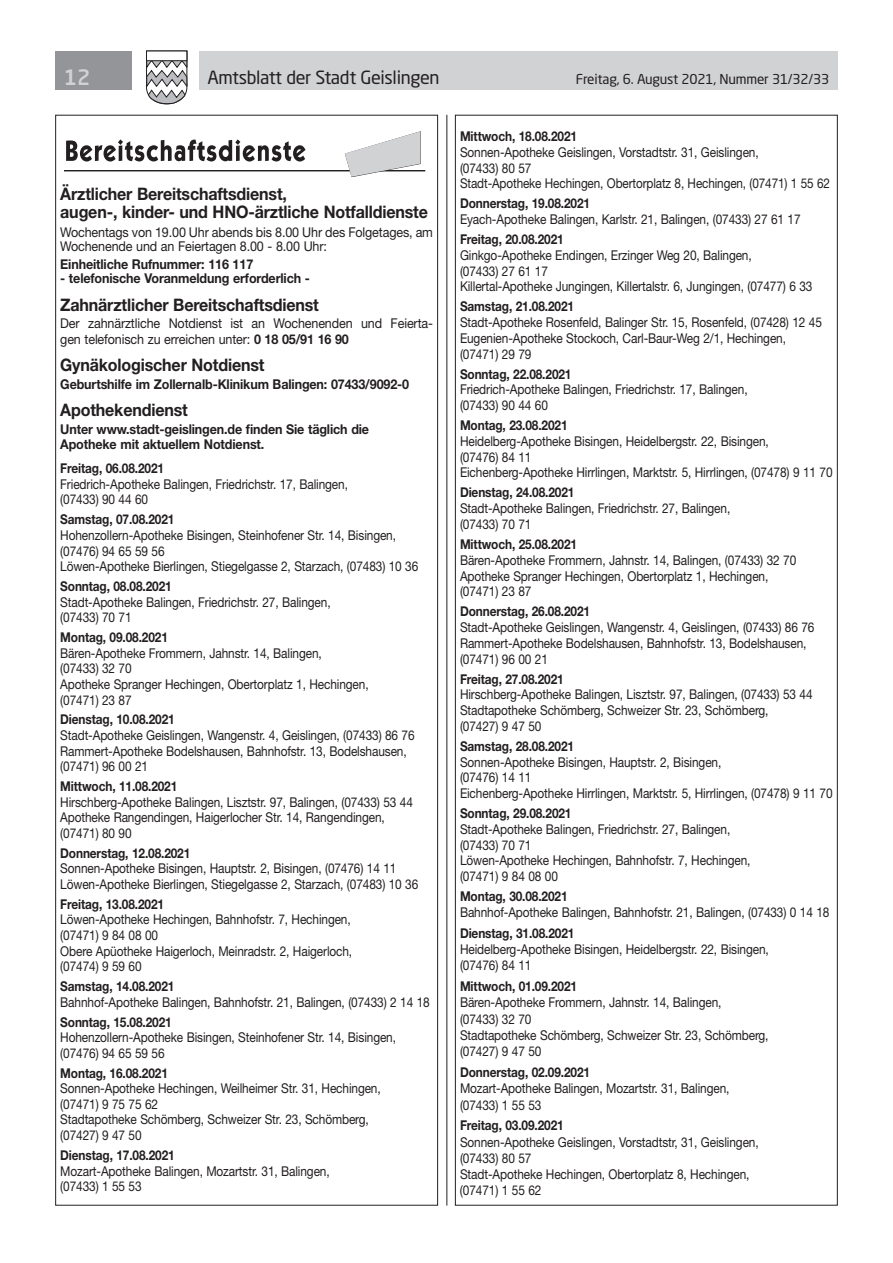
<style>
.page{position:relative;width:893px;height:1263px;background:#fff}
.page>*{position:absolute;margin:0;border:0;box-sizing:border-box;transform-origin:0 0}
.t1{font:500 21px "Neo Sans Std";color:#d1d2d4}
.t2{font:18px "Neo Sans Std";letter-spacing:-.02em;color:#231f20}
.t3{font:700 17.25px/18.6px "Helvetica Neue LT Std";letter-spacing:-.01em;color:#231f20;scale:.93 1}
.t4{font:13.5px/15.8px "Helvetica Neue LT Std";letter-spacing:-.01em;color:#231f20;scale:.88 1}
.t5{font:700 13.5px "Helvetica Neue LT Std";letter-spacing:-.01em;color:#231f20;scale:.88 1}
.t6{font:700 13.5px/15.6px "Helvetica Neue LT Std";letter-spacing:-.01em;color:#231f20;scale:.93 1}
.t7{font:13.5px/14.1px "Helvetica Neue LT Std";letter-spacing:-.01em;color:#231f20;scale:.93 1}
.t8{font:13.5px "Neo Sans Std";letter-spacing:-.015em;color:#231f20}
.s1{font-weight:700}
</style>
<div class="page">
<div style="left:199px;top:51px;width:639px;height:38px;background:#d1d2d4"></div>
<div style="left:55px;top:51px;width:77px;height:38px;background:#939598"></div>
<svg style="left:146px;top:50px;width:42px;height:55px"></svg>
<div style="left:146px;top:51px;width:41px;height:10px;background:#fff;border:1px solid #231f20"></div>
<hr style="left:446px;top:115px;width:1px;height:1090px;background:#231f20">
<hr style="left:64px;top:170px;width:361px;height:1px;background:#231f20">
<svg style="left:345px;top:131px;width:76px;height:46px"></svg>
<svg style="left:66px;top:139px;width:240px;height:22px"></svg>
<h1 class="t1" style="left:64px;top:64px;width:28px">12</h1>
<h2 class="t2" style="left:207px;top:66px;width:234px">Amtsblatt der Stadt Geislingen</h2>
<p class="t8" style="left:576px;top:71px;width:255px">Freitag, 6. August 2021, Nummer 31/32/33</p>
<p class="t3" style="left:60px;top:184px;width:397px">Ärztlicher Bereitschaftsdienst,<br>augen-, kinder- und HNO-ärztliche Notfalldienste</p>
<p class="t7" style="left:60px;top:225px;width:402px">Wochentags von 19.00 Uhr abends bis 8.00 Uhr des Folgetages, am<br>Wochenende und an Feiertagen 8.00 - 8.00 Uhr:</p>
<p class="t6" style="left:60px;top:256px;width:209px">Einheitliche Rufnummer: 116 117</p>
<p class="t6" style="left:60px;top:270px;width:270px">- telefonische Voranmeldung erforderlich -</p>
<p class="t3" style="left:60px;top:295px;width:280px">Zahnärztlicher Bereitschaftsdienst</p>
<p class="t7" style="left:60px;top:315px;width:402px;line-height:15.6px">Der zahnärztliche Notdienst ist an Wochenenden und Feierta&shy;gen telefonisch zu erreichen unter: <span class="s1">0 18 05/91 16 90</span></p>
<p class="t3" style="left:60px;top:355px;width:221px">Gynäkologischer Notdienst</p>
<p class="t6" style="left:60px;top:376px;width:377px">Geburtshilfe im Zollernalb-Klinikum Balingen: 07433/9092-0</p>
<p class="t3" style="left:60px;top:400px;width:139px">Apothekendienst</p>
<p class="t6" style="left:60px;top:421px;width:334px">Unter www.stadt-geislingen.de finden Sie täglich die<br>Apotheke mit aktuellem Notdienst.</p>
<p class="t5" style="left:60px;top:460px;width:120px">Freitag, 06.08.2021</p>
<p class="t4" style="left:60px;top:476px;width:328px">Friedrich-Apotheke Balingen, Friedrichstr. 17, Balingen, (07433) 90 44 60</p>
<p class="t5" style="left:60px;top:511px;width:131px">Samstag, 07.08.2021</p>
<p class="t4" style="left:60px;top:527px;width:408px">Hohenzollern-Apotheke Bisingen, Steinhofener Str. 14, Bisingen, (07476) 94 65 59 56<br>Löwen-Apotheke Bierlingen, Stiegelgasse 2, Starzach, (07483) 10 36</p>
<p class="t5" style="left:60px;top:578px;width:128px">Sonntag, 08.08.2021</p>
<p class="t4" style="left:60px;top:594px;width:309px">Stadt-Apotheke Balingen, Friedrichstr. 27, Balingen, (07433) 70 71</p>
<p class="t5" style="left:60px;top:629px;width:124px">Montag, 09.08.2021</p>
<p class="t4" style="left:60px;top:645px;width:352px">Bären-Apotheke Frommern, Jahnstr. 14, Balingen,<br>(07433) 32 70<br>Apotheke Spranger Hechingen, Obertorplatz 1, Hechingen, (07471) 23 87</p>
<p class="t5" style="left:60px;top:711px;width:132px">Dienstag, 10.08.2021</p>
<p class="t4" style="left:60px;top:727px;width:404px">Stadt-Apotheke Geislingen, Wangenstr. 4, Geislingen, (07433) 86 76<br>Rammert-Apotheke Bodelshausen, Bahnhofstr. 13, Bodelshausen, (07471) 96 00 21</p>
<p class="t5" style="left:60px;top:778px;width:135px">Mittwoch, 11.08.2021</p>
<p class="t4" style="left:60px;top:794px;width:402px">Hirschberg-Apotheke Balingen, Lisztstr. 97, Balingen, (07433) 53 44<br>Apotheke Rangendingen, Haigerlocher Str. 14, Rangendingen, (07471) 80 90</p>
<p class="t5" style="left:60px;top:844px;width:149px">Donnerstag, 12.08.2021</p>
<p class="t4" style="left:60px;top:860px;width:408px">Sonnen-Apotheke Bisingen, Hauptstr. 2, Bisingen, (07476) 14 11<br>Löwen-Apotheke Bierlingen, Stiegelgasse 2, Starzach, (07483) 10 36</p>
<p class="t5" style="left:60px;top:896px;width:120px">Freitag, 13.08.2021</p>
<p class="t4" style="left:60px;top:912px;width:333px">Löwen-Apotheke Hechingen, Bahnhofstr. 7, Hechingen, (07471) 9 84 08 00<br>Obere Apüotheke Haigerloch, Meinradstr. 2, Haigerloch, (07474) 9 59 60</p>
<p class="t5" style="left:60px;top:978px;width:131px">Samstag, 14.08.2021</p>
<p class="t4" style="left:60px;top:994px;width:421px">Bahnhof-Apotheke Balingen, Bahnhofstr. 21, Balingen, (07433) 2 14 18</p>
<p class="t5" style="left:60px;top:1013px;width:128px">Sonntag, 15.08.2021</p>
<p class="t4" style="left:60px;top:1029px;width:383px">Hohenzollern-Apotheke Bisingen, Steinhofener Str. 14, Bisingen, (07476) 94 65 59 56</p>
<p class="t5" style="left:60px;top:1064px;width:124px">Montag, 16.08.2021</p>
<p class="t4" style="left:60px;top:1080px;width:366px">Sonnen-Apotheke Hechingen, Weilheimer Str. 31, Hechingen, (07471) 9 75 75 62<br>Stadtapotheke Schömberg, Schweizer Str. 23, Schömberg, (07427) 9 47 50</p>
<p class="t5" style="left:60px;top:1147px;width:132px">Dienstag, 17.08.2021</p>
<p class="t4" style="left:60px;top:1163px;width:308px">Mozart-Apotheke Balingen, Mozartstr. 31, Balingen, (07433) 1 55 53</p>
<p class="t5" style="left:460px;top:128px;width:135px">Mittwoch, 18.08.2021</p>
<p class="t4" style="left:460px;top:144px;width:422px">Sonnen-Apotheke Geislingen, Vorstadtstr. 31, Geislingen,<br>(07433) 80 57<br>Stadt-Apotheke Hechingen, Obertorplatz 8, Hechingen, (07471) 1 55 62</p>
<p class="t5" style="left:460px;top:195px;width:149px">Donnerstag, 19.08.2021</p>
<p class="t4" style="left:460px;top:211px;width:389px">Eyach-Apotheke Balingen, Karlstr. 21, Balingen, (07433) 27 61 17</p>
<p class="t5" style="left:460px;top:231px;width:120px">Freitag, 20.08.2021</p>
<p class="t4" style="left:460px;top:247px;width:402px">Ginkgo-Apotheke Endingen, Erzinger Weg 20, Balingen,<br>(07433) 27 61 17<br>Killertal-Apotheke Jungingen, Killertalstr. 6, Jungingen, (07477) 6 33</p>
<p class="t5" style="left:460px;top:298px;width:131px">Samstag, 21.08.2021</p>
<p class="t4" style="left:460px;top:314px;width:413px">Stadt-Apotheke Rosenfeld, Balinger Str. 15, Rosenfeld, (07428) 12 45<br>Eugenien-Apotheke Stockoch, Carl-Baur-Weg 2/1, Hechingen, (07471) 29 79</p>
<p class="t5" style="left:460px;top:365px;width:128px">Sonntag, 22.08.2021</p>
<p class="t4" style="left:460px;top:382px;width:328px">Friedrich-Apotheke Balingen, Friedrichstr. 17, Balingen, (07433) 90 44 60</p>
<p class="t5" style="left:460px;top:417px;width:124px">Montag, 23.08.2021</p>
<p class="t4" style="left:460px;top:433px;width:425px">Heidelberg-Apotheke Bisingen, Heidelbergstr. 22, Bisingen,<br>(07476) 84 11<br>Eichenberg-Apotheke Hirrlingen, Marktstr. 5, Hirrlingen, (07478) 9 11 70</p>
<p class="t5" style="left:460px;top:484px;width:132px">Dienstag, 24.08.2021</p>
<p class="t4" style="left:460px;top:500px;width:309px">Stadt-Apotheke Balingen, Friedrichstr. 27, Balingen, (07433) 70 71</p>
<p class="t5" style="left:460px;top:536px;width:135px">Mittwoch, 25.08.2021</p>
<p class="t4" style="left:460px;top:552px;width:384px">Bären-Apotheke Frommern, Jahnstr. 14, Balingen, (07433) 32 70<br>Apotheke Spranger Hechingen, Obertorplatz 1, Hechingen, (07471) 23 87</p>
<p class="t5" style="left:460px;top:603px;width:149px">Donnerstag, 26.08.2021</p>
<p class="t4" style="left:460px;top:619px;width:404px">Stadt-Apotheke Geislingen, Wangenstr. 4, Geislingen, (07433) 86 76<br>Rammert-Apotheke Bodelshausen, Bahnhofstr. 13, Bodelshausen, (07471) 96 00 21</p>
<p class="t5" style="left:460px;top:670px;width:120px">Freitag, 27.08.2021</p>
<p class="t4" style="left:460px;top:686px;width:402px">Hirschberg-Apotheke Balingen, Lisztstr. 97, Balingen, (07433) 53 44<br>Stadtapotheke Schömberg, Schweizer Str. 23, Schömberg,<br>(07427) 9 47 50</p>
<p class="t5" style="left:460px;top:738px;width:131px">Samstag, 28.08.2021</p>
<p class="t4" style="left:460px;top:754px;width:425px">Sonnen-Apotheke Bisingen, Hauptstr. 2, Bisingen,<br>(07476) 14 11<br>Eichenberg-Apotheke Hirrlingen, Marktstr. 5, Hirrlingen, (07478) 9 11 70</p>
<p class="t5" style="left:460px;top:805px;width:128px">Sonntag, 29.08.2021</p>
<p class="t4" style="left:460px;top:821px;width:332px">Stadt-Apotheke Balingen, Friedrichstr. 27, Balingen, (07433) 70 71<br>Löwen-Apotheke Hechingen, Bahnhofstr. 7, Hechingen, (07471) 9 84 08 00</p>
<p class="t5" style="left:460px;top:888px;width:124px">Montag, 30.08.2021</p>
<p class="t4" style="left:460px;top:904px;width:421px">Bahnhof-Apotheke Balingen, Bahnhofstr. 21, Balingen, (07433) 0 14 18</p>
<p class="t5" style="left:460px;top:924px;width:132px">Dienstag, 31.08.2021</p>
<p class="t4" style="left:460px;top:941px;width:352px;line-height:16.4px">Heidelberg-Apotheke Bisingen, Heidelbergstr. 22, Bisingen, (07476) 84 11</p>
<p class="t5" style="left:460px;top:978px;width:135px">Mittwoch, 01.09.2021</p>
<p class="t4" style="left:460px;top:994px;width:352px;line-height:16.4px">Bären-Apotheke Frommern, Jahnstr. 14, Balingen,<br>(07433) 32 70<br>Stadtapotheke Schömberg, Schweizer Str. 23, Schömberg, (07427) 9 47 50</p>
<p class="t5" style="left:460px;top:1064px;width:149px">Donnerstag, 02.09.2021</p>
<p class="t4" style="left:460px;top:1080px;width:308px;line-height:16.4px">Mozart-Apotheke Balingen, Mozartstr. 31, Balingen, (07433) 1 55 53</p>
<p class="t5" style="left:460px;top:1117px;width:120px">Freitag, 03.09.2021</p>
<p class="t4" style="left:460px;top:1133px;width:341px;line-height:16.4px">Sonnen-Apotheke Geislingen, Vorstadtstr, 31, Geislingen, (07433) 80 57<br>Stadt-Apotheke Hechingen, Obertorplatz 8, Hechingen, (07471) 1 55 62</p>
</div>
